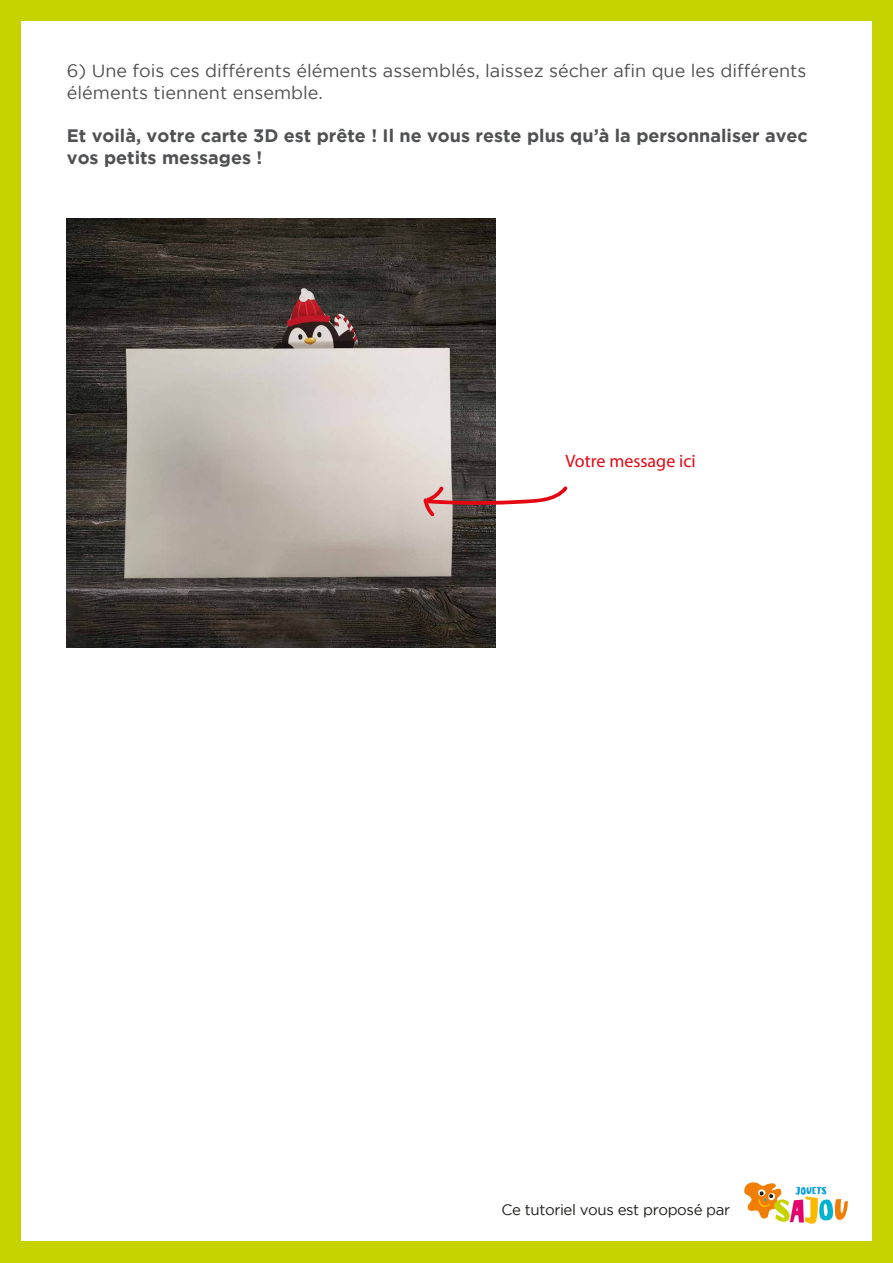
<style>
.page{position:relative;width:893px;height:1263px;background:#fff}
.page>*{position:absolute;margin:0;border:0;box-sizing:border-box;transform-origin:0 0}
.t1{font:18px/21.6px "Gotham";color:#505153}
.t2{font:700 18px/21.6px "Gotham";color:#505153}
.t3{font:18px "Myriad Pro";color:#e30613}
.t4{font:15px "Gotham";letter-spacing:-.025em;color:#1d1d1b}
</style>
<div class="page">
<div style="left:0;top:0;width:893px;height:1262px;background:#c7d301"></div>
<div style="left:21px;top:21px;width:851px;height:1219px;background:#fff"></div>
<img style="left:67px;top:219px;width:428px;height:428px">
<svg style="left:423px;top:485px;width:145px;height:31px"></svg>
<img style="left:744px;top:1182px;width:104px;height:42px">
<p class="t1" style="left:67px;top:60px;width:741px">6) Une fois ces différents éléments assemblés, laissez sécher afin que les différents éléments tiennent ensemble.</p>
<p class="t2" style="left:67px;top:125px;width:742px">Et voilà, votre carte 3D est prête ! Il ne vous reste plus qu’à la personnaliser avec vos petits messages !</p>
<p class="t3" style="left:565px;top:450px;width:132px">Votre message ici</p>
<p class="t4" style="left:501px;top:1201px;width:230px">Ce tutoriel vous est proposé par</p>
</div>
